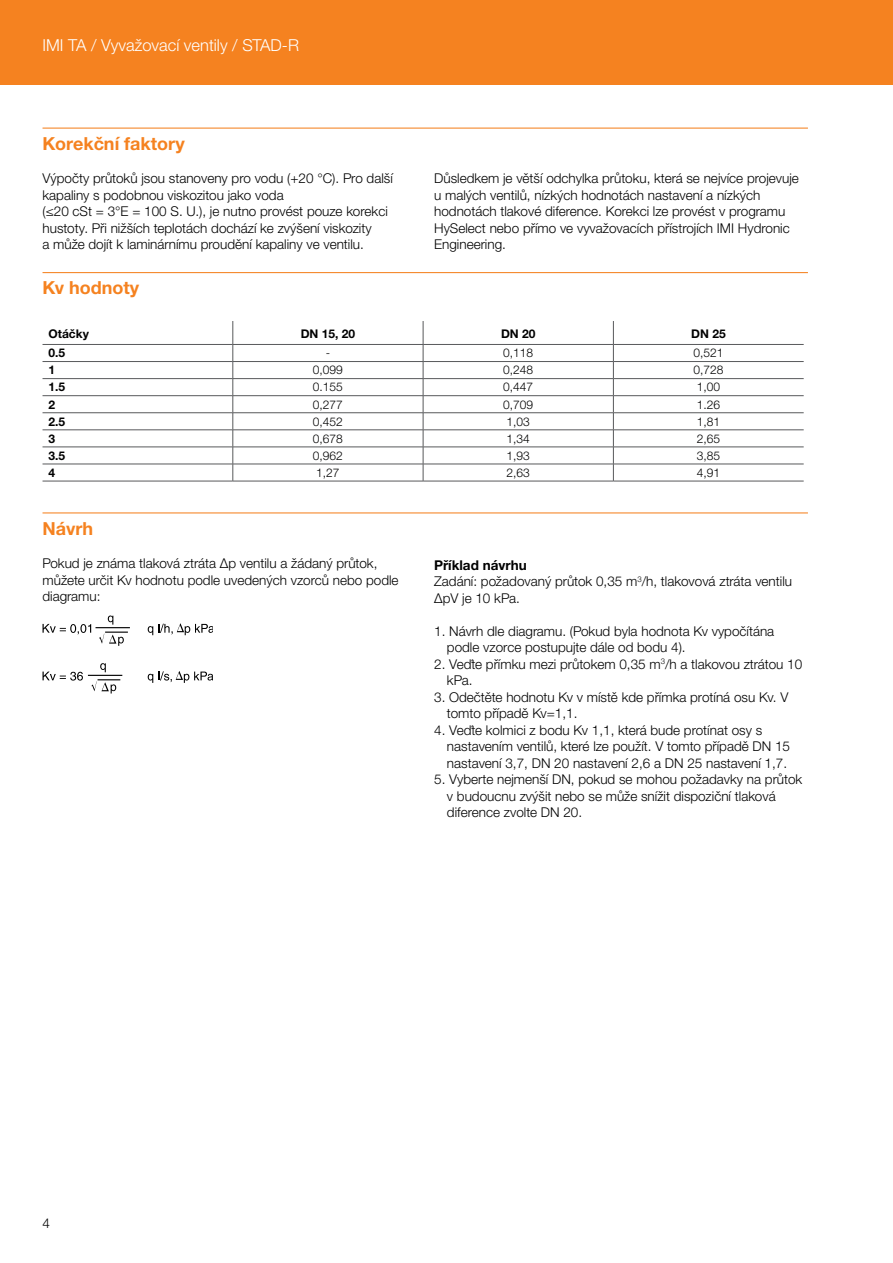
<style>
.page{position:relative;width:893px;height:1263px;background:#fff}
.page>*{position:absolute;margin:0;border:0;box-sizing:border-box;transform-origin:0 0}
.t1{font:700 18px "Helvetica Neue LTW1 G";color:#f58220}
.t2{font:300 16.5px "Helvetica Neue LTW1 G";color:#fff}
.t3{font:300 13.5px/16.5px "Helvetica Neue LTW1 G";color:#000}
.t4{font:300 12px "Helvetica Neue LTW1 G";color:#000}
.t5{font:700 12px "Helvetica Neue LTW1 G";color:#000}
.s1{font-weight:700}
</style>
<div class="page">
<div style="left:0;top:0;width:893px;height:85px;background:#f58220"></div>
<hr style="left:43px;top:128px;width:765px;height:1px;background:#f58220">
<hr style="left:43px;top:272px;width:765px;height:1px;background:#f58220">
<hr style="left:43px;top:512px;width:765px;height:1px;background:#f58220">
<hr style="left:43px;top:481px;width:190px;height:1px;background:#58595b">
<hr style="left:233px;top:481px;width:190px;height:1px;background:#58595b">
<hr style="left:423px;top:481px;width:190px;height:1px;background:#58595b">
<hr style="left:613px;top:481px;width:191px;height:1px;background:#58595b">
<hr style="left:43px;top:344px;width:190px;height:1px;background:#58595b">
<hr style="left:233px;top:344px;width:190px;height:1px;background:#58595b">
<hr style="left:423px;top:344px;width:190px;height:1px;background:#58595b">
<hr style="left:613px;top:344px;width:191px;height:1px;background:#58595b">
<hr style="left:43px;top:361px;width:190px;height:1px;background:#58595b">
<hr style="left:233px;top:361px;width:190px;height:1px;background:#58595b">
<hr style="left:423px;top:361px;width:190px;height:1px;background:#58595b">
<hr style="left:613px;top:361px;width:191px;height:1px;background:#58595b">
<hr style="left:43px;top:378px;width:190px;height:1px;background:#58595b">
<hr style="left:233px;top:378px;width:190px;height:1px;background:#58595b">
<hr style="left:423px;top:378px;width:190px;height:1px;background:#58595b">
<hr style="left:613px;top:378px;width:191px;height:1px;background:#58595b">
<hr style="left:43px;top:395px;width:190px;height:1px;background:#58595b">
<hr style="left:233px;top:395px;width:190px;height:1px;background:#58595b">
<hr style="left:423px;top:395px;width:190px;height:1px;background:#58595b">
<hr style="left:613px;top:395px;width:191px;height:1px;background:#58595b">
<hr style="left:43px;top:412px;width:190px;height:1px;background:#58595b">
<hr style="left:233px;top:412px;width:190px;height:1px;background:#58595b">
<hr style="left:423px;top:412px;width:190px;height:1px;background:#58595b">
<hr style="left:613px;top:412px;width:191px;height:1px;background:#58595b">
<hr style="left:43px;top:430px;width:190px;height:1px;background:#58595b">
<hr style="left:233px;top:430px;width:190px;height:1px;background:#58595b">
<hr style="left:423px;top:430px;width:190px;height:1px;background:#58595b">
<hr style="left:613px;top:430px;width:191px;height:1px;background:#58595b">
<hr style="left:43px;top:447px;width:190px;height:1px;background:#58595b">
<hr style="left:233px;top:447px;width:190px;height:1px;background:#58595b">
<hr style="left:423px;top:447px;width:190px;height:1px;background:#58595b">
<hr style="left:613px;top:447px;width:191px;height:1px;background:#58595b">
<hr style="left:43px;top:464px;width:190px;height:1px;background:#58595b">
<hr style="left:233px;top:464px;width:190px;height:1px;background:#58595b">
<svg style="left:233px;top:321px;width:1px;height:160px"></svg>
<hr style="left:423px;top:464px;width:190px;height:1px;background:#58595b">
<svg style="left:423px;top:321px;width:1px;height:160px"></svg>
<hr style="left:613px;top:464px;width:191px;height:1px;background:#58595b">
<svg style="left:613px;top:321px;width:1px;height:160px"></svg>
<svg style="left:43px;top:624px;width:48px;height:10px"></svg>
<svg style="left:148px;top:623px;width:64px;height:12px"></svg>
<svg style="left:108px;top:615px;width:5px;height:10px"></svg>
<svg style="left:99px;top:634px;width:25px;height:12px"></svg>
<hr style="left:96px;top:627px;width:34px;height:1px;background:#000">
<hr style="left:105px;top:631px;width:23px;height:2px;background:#000">
<svg style="left:43px;top:671px;width:40px;height:10px"></svg>
<svg style="left:148px;top:671px;width:64px;height:12px"></svg>
<svg style="left:100px;top:663px;width:6px;height:9px"></svg>
<hr style="left:88px;top:675px;width:34px;height:1px;background:#000">
<svg style="left:92px;top:679px;width:28px;height:14px"></svg>
<p class="t2" style="left:43px;top:35px;width:258px">IMI TA / Vyvažovací ventily / STAD-R</p>
<h1 class="t1" style="left:43px;top:132px;width:144px">Korekční faktory</h1>
<p class="t3" style="left:43px;top:170px;width:352px">Výpočty průtoků jsou stanoveny pro vodu (+20 °C). Pro další kapaliny s podobnou viskozitou jako voda<br>(≤20 cSt = 3°E = 100 S. U.), je nutno provést pouze korekci hustoty. Při nižších teplotách dochází ke zvýšení viskozity<br>a může dojít k laminárnímu proudění kapaliny ve ventilu.</p>
<p class="t3" style="left:434px;top:170px;width:366px">Důsledkem je větší odchylka průtoku, která se nejvíce projevuje u malých ventilů, nízkých hodnotách nastavení a nízkých hodnotách tlakové diference. Korekci lze provést v programu HySelect nebo přímo ve vyvažovacích přístrojích IMI Hydronic Engineering.</p>
<h1 class="t1" style="left:43px;top:277px;width:98px">Kv hodnoty</h1>
<p class="t5" style="left:49px;top:326px;width:42px">Otáčky</p>
<p class="t5" style="left:301px;top:326px;width:56px">DN 15, 20</p>
<p class="t5" style="left:501px;top:326px;width:36px">DN 20</p>
<p class="t5" style="left:691px;top:326px;width:36px">DN 25</p>
<p class="t5" style="left:49px;top:346px;width:18px">0.5</p>
<p class="t4" style="left:326px;top:346px;width:6px">-</p>
<p class="t4" style="left:503px;top:346px;width:32px">0,118</p>
<p class="t4" style="left:693px;top:346px;width:32px">0,521</p>
<p class="t5" style="left:48px;top:363px;width:8px">1</p>
<p class="t4" style="left:313px;top:363px;width:32px">0,099</p>
<p class="t4" style="left:503px;top:363px;width:32px">0,248</p>
<p class="t4" style="left:693px;top:363px;width:32px">0,728</p>
<p class="t5" style="left:48px;top:380px;width:18px">1.5</p>
<p class="t4" style="left:313px;top:380px;width:32px">0.155</p>
<p class="t4" style="left:503px;top:380px;width:32px">0,447</p>
<p class="t4" style="left:697px;top:380px;width:25px">1,00</p>
<p class="t5" style="left:48px;top:397px;width:8px">2</p>
<p class="t4" style="left:313px;top:397px;width:32px">0,277</p>
<p class="t4" style="left:503px;top:397px;width:32px">0,709</p>
<p class="t4" style="left:697px;top:397px;width:25px">1.26</p>
<p class="t5" style="left:48px;top:414px;width:18px">2.5</p>
<p class="t4" style="left:313px;top:414px;width:32px">0,452</p>
<p class="t4" style="left:506px;top:414px;width:25px">1,03</p>
<p class="t4" style="left:697px;top:414px;width:25px">1,81</p>
<p class="t5" style="left:48px;top:431px;width:8px">3</p>
<p class="t4" style="left:313px;top:431px;width:32px">0,678</p>
<p class="t4" style="left:506px;top:431px;width:25px">1,34</p>
<p class="t4" style="left:697px;top:431px;width:25px">2,65</p>
<p class="t5" style="left:48px;top:448px;width:18px">3.5</p>
<p class="t4" style="left:313px;top:448px;width:32px">0,962</p>
<p class="t4" style="left:506px;top:448px;width:25px">1,93</p>
<p class="t4" style="left:697px;top:448px;width:25px">3,85</p>
<p class="t5" style="left:48px;top:465px;width:8px">4</p>
<p class="t4" style="left:316px;top:465px;width:25px">1,27</p>
<p class="t4" style="left:506px;top:465px;width:25px">2,63</p>
<p class="t4" style="left:697px;top:465px;width:25px">4,91</p>
<h1 class="t1" style="left:43px;top:517px;width:52px">Návrh</h1>
<p class="t3" style="left:43px;top:555px;width:358px">Pokud je známa tlaková ztráta Δp ventilu a žádaný průtok, můžete určit Kv hodnotu podle uvedených vzorců nebo podle diagramu:</p>
<p class="t3" style="left:434px;top:557px;width:359px"><span class="s1">Příklad návrhu<br></span>Zadání: požadovaný průtok 0,35 m<sup>3</sup>/h, tlakovová ztráta ventilu<br>ΔpV je 10 kPa.</p>
<p class="t3" style="left:447px;top:623px;width:329px;text-indent:-13px">1. Návrh dle diagramu. (Pokud byla hodnota Kv vypočítána podle vzorce postupujte dále od bodu 4).</p>
<p class="t3" style="left:447px;top:656px;width:357px;text-indent:-13px">2. Veďte přímku mezi průtokem 0,35 m<sup>3</sup>/h a tlakovou ztrátou 10 kPa.</p>
<p class="t3" style="left:447px;top:689px;width:343px;text-indent:-13px">3. Odečtěte hodnotu Kv v místě kde přímka protíná osu Kv. V tomto případě Kv=1,1.</p>
<p class="t3" style="left:447px;top:722px;width:345px;text-indent:-13px">4. Veďte kolmici z bodu Kv 1,1, která bude protínat osy s nastavením ventilů, které lze použít. V tomto případě DN 15 nastavení 3,7, DN 20 nastavení 2,6 a DN 25 nastavení 1,7.</p>
<p class="t3" style="left:447px;top:771px;width:357px;text-indent:-13px">5. Vyberte nejmenší DN, pokud se mohou požadavky na průtok v budoucnu zvýšit nebo se může snížit dispoziční tlaková diference zvolte DN 20.</p>
<p class="t3" style="left:43px;top:1215px;width:9px">4</p>
</div>
